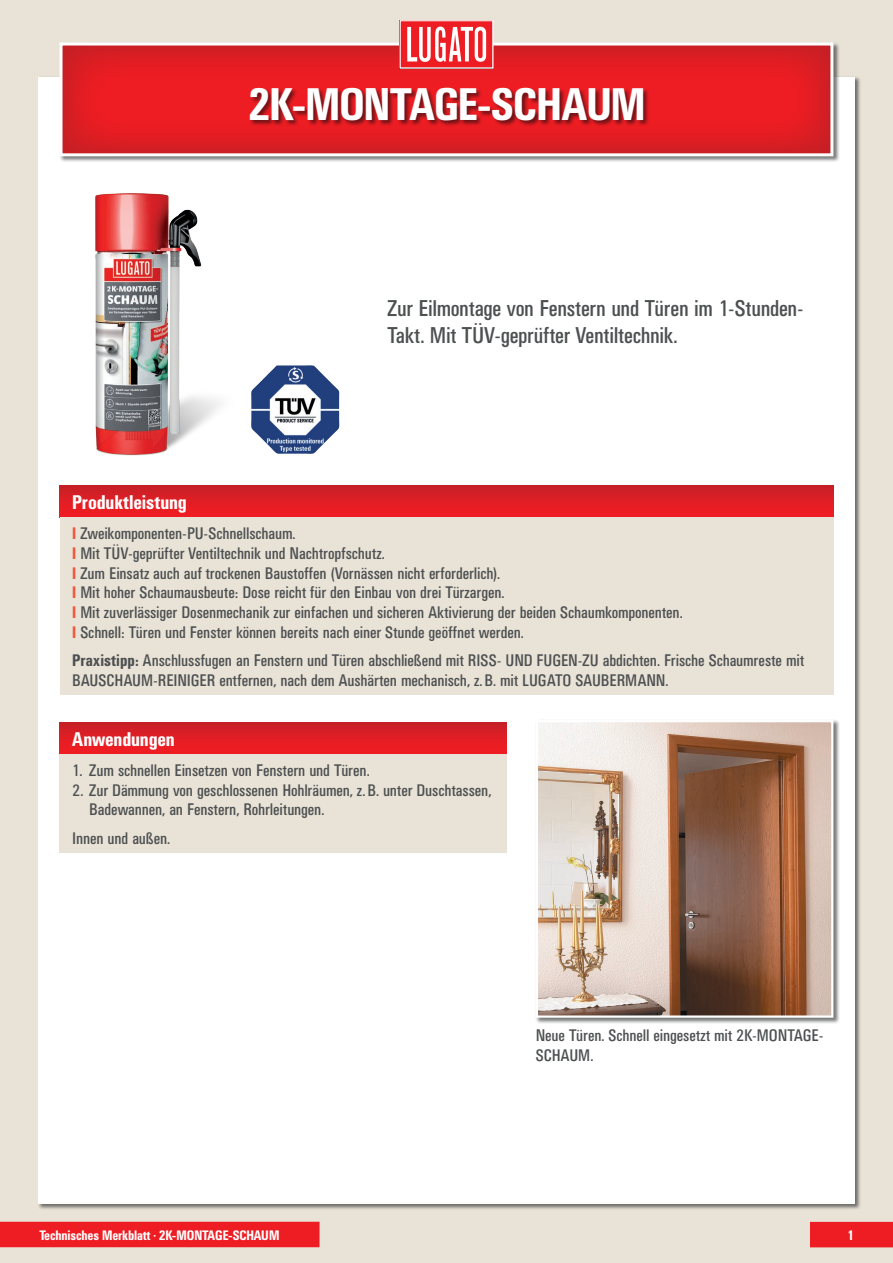
<style>
.page{position:relative;width:893px;height:1263px;background:#e9e3d7}
.page>*{position:absolute;margin:0;border:0;box-sizing:border-box;transform-origin:0 0}
.t1{font:500 condensed 45px "UN11";letter-spacing:-.005em;color:#fff}
.t2{font:condensed 22.5px/27px "UN11";letter-spacing:-.005em;color:#4d5051}
.t3{font:500 condensed 19.5px "UN11";letter-spacing:.005em;color:#fff}
.t4{font:condensed 16.5px/19.8px "UN11";color:#4d5051}
.t5{font:500 condensed 13.5px "UN11";color:#fff}
.s1{font-weight:500;color:#f0573b}
.s2{font-weight:500}
</style>
<div class="page">
<div style="left:38px;top:77px;width:817px;height:1126px;background:#fff"></div>
<div style="left:810px;top:1222px;width:83px;height:25px;background:#ed1d23"></div>
<div style="left:59px;top:42px;width:781px;height:121px;background:#090b0d;opacity:.55"></div>
<svg style="left:60px;top:43px;width:773px;height:113px;background:#e32e34"></svg>
<div style="left:0;top:1222px;width:319px;height:25px;background:#ed1d23"></div>
<div style="left:250px;top:87px;width:399px;height:40px;background:#090b0d;opacity:.55"></div>
<div style="left:400px;top:21px;width:93px;height:47px;background:#ed1d23"></div>
<div style="left:400px;top:20px;width:93px;height:48px;border:1px solid #fff"></div>
<svg style="left:407px;top:27px;width:79px;height:35px"></svg>
<div style="left:60px;top:485px;width:773px;height:32px;background:linear-gradient(to bottom,#c72027,#f21d23)"></div>
<div style="left:60px;top:517px;width:773px;height:177px;background:#e9e3d7"></div>
<img style="left:95px;top:193px;width:126px;height:262px">
<div style="left:60px;top:722px;width:447px;height:32px;background:linear-gradient(to bottom,#c92027,#f31c23)"></div>
<div style="left:60px;top:754px;width:447px;height:98px;background:#e9e3d7"></div>
<img style="left:251px;top:365px;width:89px;height:89px">
<div style="left:535px;top:720px;width:305px;height:304px;background:#090b0d;opacity:.55"></div>
<img style="left:539px;top:723px;width:291px;height:292px">
<div style="left:536px;top:720px;width:297px;height:298px;border:2px solid #fff"></div>
<h1 class="t1" style="left:248px;top:79px;width:399px">2K-MONTAGE-SCHAUM</h1>
<h2 class="t2" style="left:387px;top:294px;width:417px">Zur Eilmontage von Fenstern und Türen im 1-Stunden-<br>Takt. Mit TÜV-geprüfter Ventiltechnik.</h2>
<p class="t3" style="left:72px;top:491px;width:116px">Produktleistung</p>
<p class="t4" style="left:72px;top:523px;width:612px"><span class="s1">I</span> Zweikomponenten-PU-Schnellschaum.<br><span class="s1">I</span> Mit TÜV-geprüfter Ventiltechnik und Nachtropfschutz.<br><span class="s1">I</span> Zum Einsatz auch auf trockenen Baustoffen (Vornässen nicht erforderlich).<br><span class="s1">I</span> Mit hoher Schaumausbeute: Dose reicht für den Einbau von drei Türzargen.<br><span class="s1">I</span> Mit zuverlässiger Dosenmechanik zur einfachen und sicheren Aktivierung der beiden Schaumkomponenten.<br><span class="s1">I</span> Schnell: Türen und Fenster können bereits nach einer Stunde geöffnet werden.</p>
<p class="t4" style="left:72px;top:650px;width:733px"><span class="s2">Praxistipp:</span> Anschlussfugen an Fenstern und Türen abschließend mit RISS- UND FUGEN-ZU abdichten. Frische Schaumreste mit<br>BAUSCHAUM-REINIGER entfernen, nach dem Aushärten mechanisch, z.B. mit LUGATO SAUBERMANN.</p>
<p class="t3" style="left:72px;top:728px;width:104px">Anwendungen</p>
<p class="t4" style="left:72px;top:760px;width:299px">1. Zum schnellen Einsetzen von Fenstern und Türen.</p>
<p class="t4" style="left:89px;top:780px;width:404px;text-indent:-17px">2. Zur Dämmung von geschlossenen Hohlräumen, z.B. unter Duschtassen,<br>Badewannen, an Fenstern, Rohrleitungen.</p>
<p class="t4" style="left:72px;top:828px;width:99px">Innen und außen.</p>
<p class="t4" style="left:536px;top:1025px;width:289px">Neue Türen. Schnell eingesetzt mit 2K-MONTAGE-<br>SCHAUM.</p>
<p class="t5" style="left:39px;top:1227px;width:242px">Technisches Merkblatt <sup>•</sup> 2K-MONTAGE-SCHAUM</p>
<p class="t5" style="left:847px;top:1227px;width:8px">1</p>
</div>
